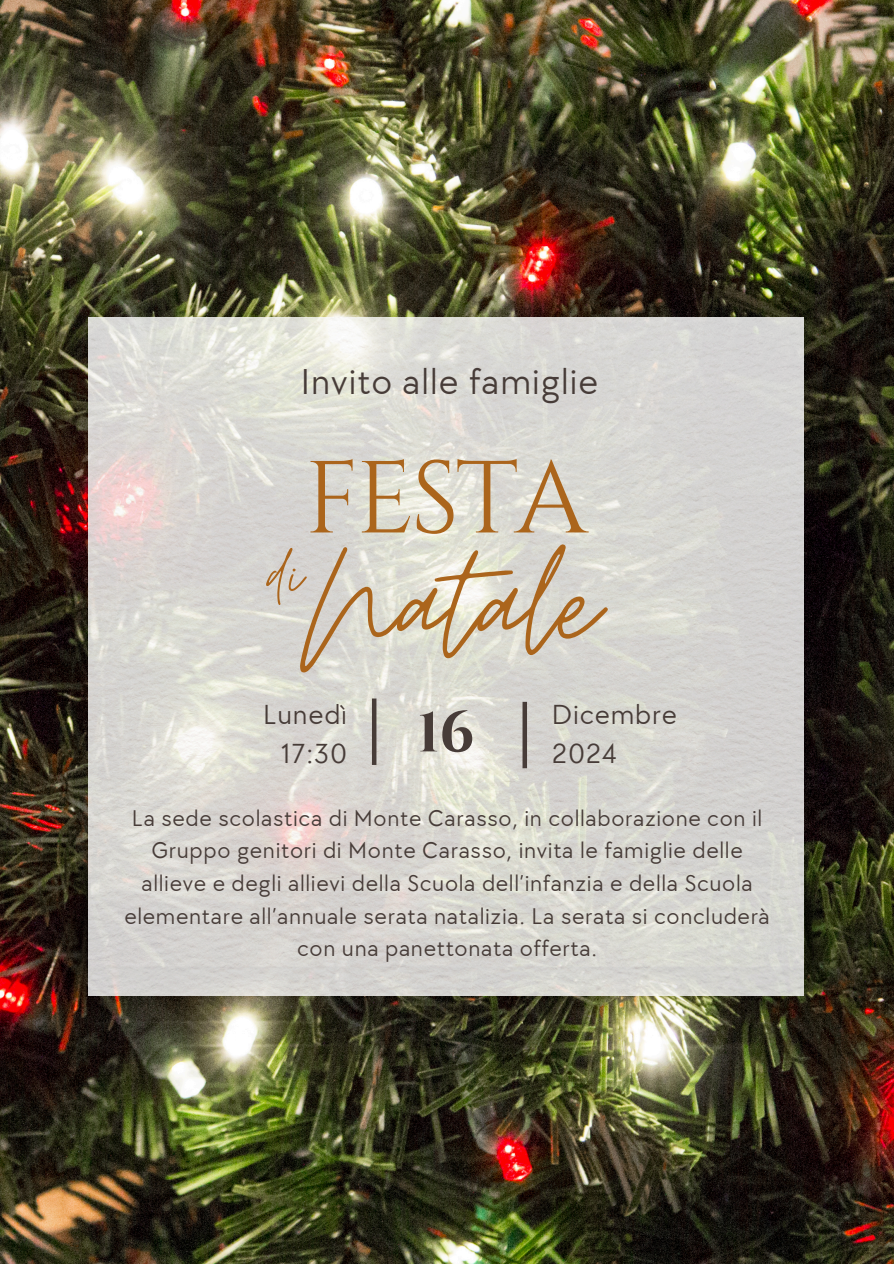
<style>
.page{position:relative;width:894px;height:1264px;background:#fff}
.page>*{position:absolute;margin:0;border:0;box-sizing:border-box;transform-origin:0 0}
.t1{font:173.1px "Moon Time";color:#ab651c}
.t2{font:102.15px "Cinzel";letter-spacing:-.04em;color:#ab651c}
.t3{font:76.5px "Moon Time";color:#ab651c}
.t4{font:700 55.95px "Cinzel";color:#473c38}
.t5{font:37.2px "TT Chocolates";letter-spacing:.03em;color:#473c38}
.t6{font:28.5px/39.3px "TT Chocolates";letter-spacing:.03em;color:#473c38;text-align:right}
.t7{font:23.4px/32.7px "TT Chocolates";letter-spacing:.03em;color:#473c38;text-align:center}
</style>
<div class="page">
<img style="left:0;top:0;width:893px;height:1263px">
<img style="left:35px;top:842px;width:822px;height:168px">
<img style="left:88px;top:317px;width:715px;height:678px">
<hr style="left:372px;top:698px;width:4px;height:67px;background:#473c38">
<div style="left:522px;top:702px;width:5px;height:66px;background:#473c38"></div>
<h5 class="t5" style="left:301px;top:361px;width:299px">Invito alle famiglie</h5>
<p class="t2" style="left:304px;top:433px;width:284px">FESTA</p>
<h4 class="t1" style="left:300px;top:498px;width:300px">Natale</h4>
<h2 class="t4" style="left:417px;top:697px;width:59px">16</h2>
<p class="t3" style="left:267px;top:528px;width:38px">di</p>
<p class="t6" style="left:263px;top:695px;width:85px">Lunedì<br>17:30</p>
<h5 class="t6" style="left:552px;top:695px;width:126px;text-align:left">Dicembre<br>2024</h5>
<h1 class="t7" style="left:124px;top:802px;width:646px">La sede scolastica di Monte Carasso, in collaborazione con il Gruppo genitori di Monte Carasso, invita le famiglie delle allieve e degli allievi della Scuola dell’infanzia e della Scuola elementare all’annuale serata natalizia. La serata si concluderà con una panettonata offerta.</h1>
</div>
